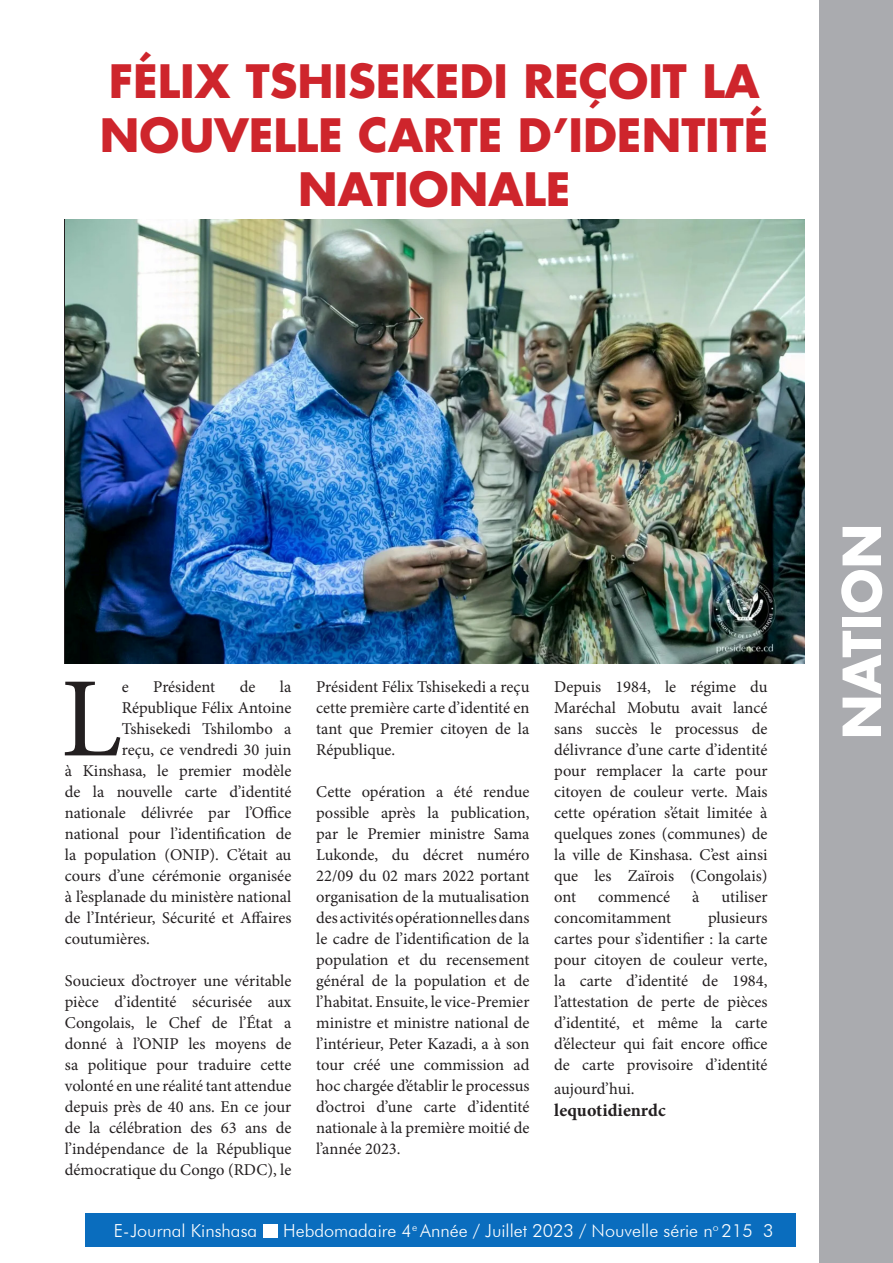
<style>
.page{position:relative;width:893px;height:1263px;background:#fff}
.page>*{position:absolute;margin:0;border:0;box-sizing:border-box;transform-origin:0 0}
.t1{font:113.4px "Minion Pro";color:#231f20}
.t2{font:700 51px "Futura LT";color:#fff}
.t3{font:700 45px/54px "Futura LT";color:#ce252c;text-align:center}
.t4{font:300 18px "Futura BT";color:#fff}
.t5{font:700 18px "Minion Pro";color:#231f20}
.t6{font:16.5px/21px "Minion Pro";color:#231f20;text-align:justify}
</style>
<div class="page">
<div style="left:85px;top:1213px;width:711px;height:33px;background:#0a6dbe"></div>
<div style="left:263px;top:1224px;width:14px;height:13px;background:#fff"></div>
<img style="left:65px;top:219px;width:739px;height:444px">
<div style="left:820px;top:0;width:73px;height:1263px;background:#aaabaf"></div>
<p class="t3" style="left:100px;top:53px;width:670px">FÉLIX TSHISEKEDI REÇOIT LA<br>NOUVELLE CARTE D’IDENTITÉ<br>NATIONALE</p>
<p class="t1" style="left:61px;top:643px;width:63px">L</p>
<p class="t6" style="left:122px;top:677px;width:9px">e</p>
<p class="t6" style="left:153px;top:677px;width:64px">Président</p>
<p class="t6" style="left:240px;top:677px;width:17px">de</p>
<p class="t6" style="left:280px;top:677px;width:13px">la</p>
<p class="t6" style="left:122px;top:698px;width:171px">République Félix Antoine</p>
<p class="t6" style="left:122px;top:719px;width:171px">Tshisekedi Tshilombo a</p>
<p class="t6" style="left:122px;top:740px;width:171px">reçu, ce vendredi 30 juin</p>
<p class="t6" style="left:65px;top:761px;width:228px">à Kinshasa, le premier modèle</p>
<p class="t6" style="left:65px;top:782px;width:228px">de la nouvelle carte d’identité</p>
<p class="t6" style="left:65px;top:803px;width:228px">nationale délivrée par l’Office</p>
<p class="t6" style="left:65px;top:824px;width:228px">national pour l’identification de</p>
<p class="t6" style="left:65px;top:845px;width:228px">la population (ONIP). C’était au</p>
<p class="t6" style="left:65px;top:866px;width:228px">cours d’une cérémonie organisée</p>
<p class="t6" style="left:65px;top:887px;width:228px">à l’esplanade du ministère national</p>
<p class="t6" style="left:65px;top:908px;width:228px">de l’Intérieur, Sécurité et Affaires</p>
<p class="t6" style="left:65px;top:929px;width:87px">coutumières.</p>
<p class="t6" style="left:65px;top:971px;width:228px">Soucieux d’octroyer une véritable pièce d’identité sécurisée aux Congolais, le Chef de l’État a donné à l’ONIP les moyens de sa politique pour traduire cette volonté en une réalité tant attendue depuis près de 40 ans. En ce jour de la célébration des 63 ans de l’indépendance de la République démocratique du Congo (RDC), le</p>
<p class="t6" style="left:316px;top:677px;width:215px">Président Félix Tshisekedi a reçu cette première carte d’identité en tant que Premier citoyen de la République.</p>
<p class="t6" style="left:316px;top:782px;width:215px">Cette opération a été rendue possible après la publication, par le Premier ministre Sama Lukonde, du décret numéro 22/09 du 02 mars 2022 portant organisation de la mutualisation des activités opérationnelles dans le cadre de l’identification de la population et du recensement général de la population et de l’habitat. Ensuite, le vice-Premier ministre et ministre national de l’intérieur, Peter Kazadi, a à son tour créé une commission ad hoc chargée d’établir le processus d’octroi d’une carte d’identité nationale à la première moitié de l’année 2023.</p>
<p class="t6" style="left:554px;top:677px;width:215px">Depuis 1984, le régime du Maréchal Mobutu avait lancé sans succès le processus de délivrance d’une carte d’identité pour remplacer la carte pour citoyen de couleur verte. Mais cette opération s’était limitée à quelques zones (communes) de la ville de Kinshasa. C’est ainsi que les Zaïrois (Congolais) ont</p>
<p class="t6" style="left:598px;top:887px;width:74px">commencé</p>
<p class="t6" style="left:692px;top:887px;width:9px">à</p>
<p class="t6" style="left:721px;top:887px;width:48px">utiliser</p>
<p class="t6" style="left:554px;top:908px;width:119px">concomitamment</p>
<p class="t6" style="left:554px;top:908px;width:215px;text-indent:154px">plusieurs cartes pour s’identifier : la carte pour citoyen de couleur verte, la carte d’identité de 1984, l’attestation de perte de pièces d’identité, et même la carte d’électeur qui fait encore office de carte provisoire d’identité</p>
<p class="t6" style="left:554px;top:1079px;width:82px">aujourd’hui.</p>
<p class="t5" style="left:554px;top:1097px;width:113px">lequotidienrdc</p>
<p class="t4" style="left:114px;top:1220px;width:145px">E-Journal Kinshasa</p>
<p class="t4" style="left:283px;top:1220px;width:492px">Hebdomadaire 4<sup>e</sup> Année / Juillet 2023 / Nouvelle série n<sup>o</sup> 215 3</p>
<p class="t2" style="left:828px;top:739px;width:217px;rotate:-90deg">NATION</p>
</div>
